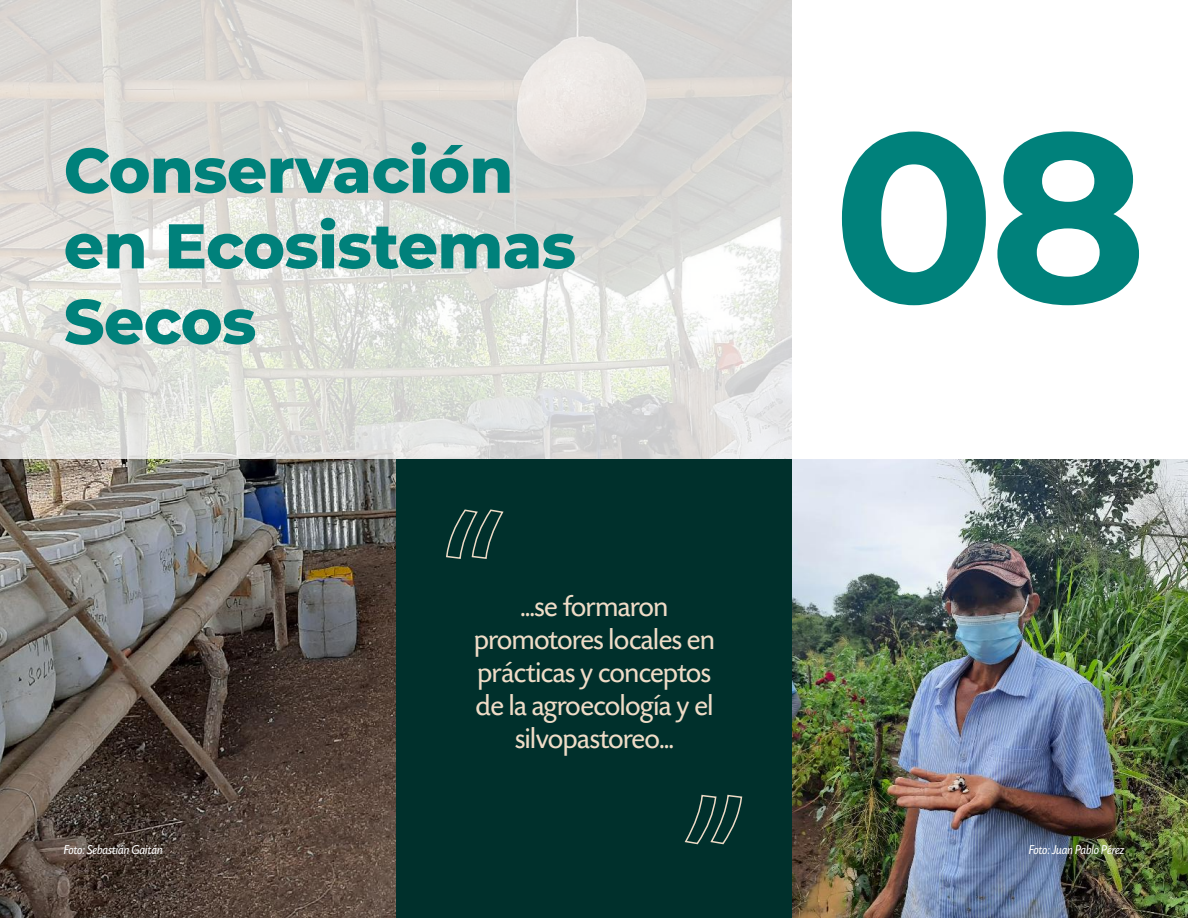
<style>
.page{position:relative;width:1188px;height:918px;background:#fff}
.page>*{position:absolute;margin:0;border:0;box-sizing:border-box;transform-origin:0 0}
.t1{font:700 240px "Montserrat";color:#00817b}
.t2{font:800 63px "Montserrat";letter-spacing:-.01em;color:#00817b}
.Frase{font:30px/33px "Today SHOP";letter-spacing:.005em;color:#efdcc7;text-align:center}
.Pie{font:italic 13.5px "Today SHOP";color:#fff}
</style>
<div class="page">
<img style="left:0;top:459px;width:396px;height:459px">
<svg style="left:0;top:0;width:792px;height:459px;background:#deded9"></svg>
<div style="left:396px;top:459px;width:396px;height:459px;background:#00302c"></div>
<img style="left:792px;top:459px;width:396px;height:459px">
<svg style="left:446px;top:509px;width:58px;height:50px"></svg>
<svg style="left:684px;top:794px;width:59px;height:51px"></svg>
<p class="t2" style="left:64px;top:124px;width:451px">Conservación</p>
<p class="t2" style="left:64px;top:200px;width:514px">en Ecosistemas</p>
<p class="t2" style="left:64px;top:275px;width:194px">Secos</p>
<p class="Frase" style="left:474px;top:591px;width:242px">...se formaron promotores locales en prácticas y conceptos de la agroecología y el silvopastoreo...</p>
<p class="t1" style="left:833px;top:44px;width:316px">08</p>
<p class="Pie" style="left:64px;top:843px;width:100px">Foto: Sebastián Gaitán</p>
<p class="Pie" style="left:1029px;top:843px;width:97px">Foto: Juan Pablo Pérez</p>
</div>
